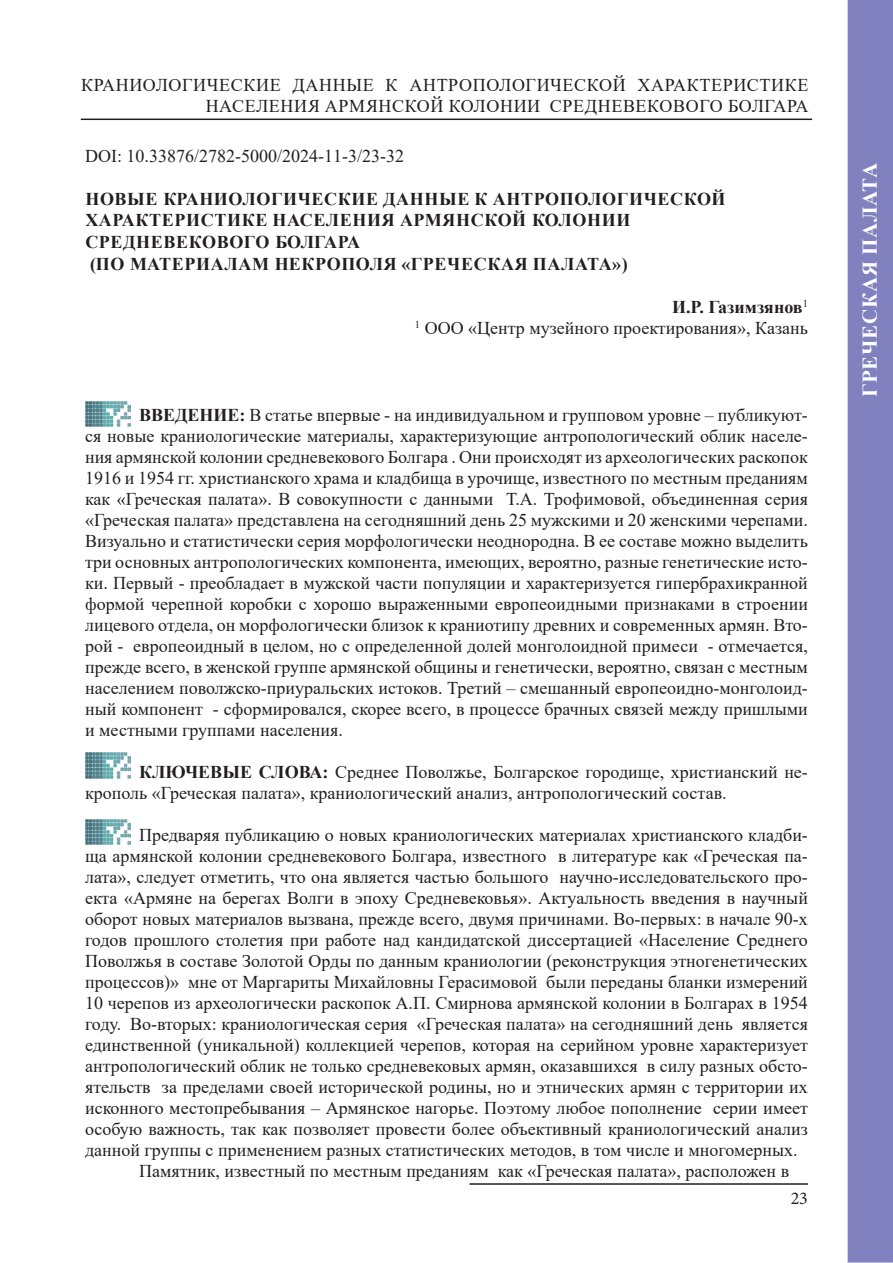
<style>
.page{position:relative;width:893px;height:1263px;background:#fff}
.page>*{position:absolute;margin:0;border:0;box-sizing:border-box;transform-origin:0 0}
.t1{font:700 21px "Times New Roman";letter-spacing:.035em;color:#fff}
.t2{font:18px/21px "Times New Roman";color:#231f20;text-align:right}
.t3{font:700 18px/21.6px "Times New Roman";letter-spacing:.035em;color:#231f20}
.t4{font:18px/21px "Times New Roman";letter-spacing:.035em;color:#231f20;text-align:right}
.t5{font:18px "Minion Pro";color:#231f20}
.s1{font-weight:700}
</style>
<div class="page">
<hr style="left:81px;top:119px;width:731px;height:1px;background:#231f20">
<hr style="left:469px;top:1183px;width:339px;height:2px;background:#231f20">
<div style="left:848px;top:0;width:44px;height:1262px;background:#8081be"></div>
<div style="left:848px;top:0;width:45px;height:1262px;border:2px solid #8081be"></div>
<img style="left:85px;top:401px;width:45px;height:26px">
<img style="left:85px;top:753px;width:45px;height:25px">
<img style="left:85px;top:819px;width:45px;height:26px">
<p class="t4" style="left:81px;top:74px;width:729px">КРАНИОЛОГИЧЕСКИЕ ДАННЫЕ К АНТРОПОЛОГИЧЕСКОЙ ХАРАКТЕРИСТИКЕ<br>НАСЕЛЕНИЯ АРМЯНСКОЙ КОЛОНИИ СРЕДНЕВЕКОВОГО БОЛГАРА</p>
<p class="t2" style="left:85px;top:145px;width:320px">DOI: 10.33876/2782-5000/2024-11-3/23-32</p>
<p class="t3" style="left:85px;top:187px;width:642px">НОВЫЕ КРАНИОЛОГИЧЕСКИЕ ДАННЫЕ К АНТРОПОЛОГИЧЕСКОЙ ХАРАКТЕРИСТИКЕ НАСЕЛЕНИЯ АРМЯНСКОЙ КОЛОНИИ СРЕДНЕВЕКОВОГО БОЛГАРА<br>(ПО МАТЕРИАЛАМ НЕКРОПОЛЯ «ГРЕЧЕСКАЯ ПАЛАТА»)</p>
<p class="t2" style="left:415px;top:295px;width:394px;line-height:21.6px"><span class="s1">И.Р. Газимзянов</span><sup>1<br>1</sup> ООО «Центр музейного проектирования», Казань</p>
<p class="t2" style="left:85px;top:404px;width:724px;text-align:justify;text-indent:54px"><span class="s1">ВВЕДЕНИЕ:</span> В статье впервые - на индивидуальном и групповом уровне – публикуют&shy;ся новые краниологические материалы, характеризующие антропологический облик населе&shy;ния армянской колонии средневекового Болгара . Они происходят из археологических раскопок 1916 и 1954 гг. христианского храма и кладбища в урочище, известного по местным преданиям как «Греческая палата». В совокупности с данными Т.А. Трофимовой, объединенная серия «Греческая палата» представлена на сегодняшний день 25 мужскими и 20 женскими черепами.<br>Визуально и статистически серия морфологически неоднородна. В ее составе можно выделить три основных антропологических компонента, имеющих, вероятно, разные генетические исто&shy;ки. Первый - преобладает в мужской части популяции и характеризуется гипербрахикранной формой черепной коробки с хорошо выраженными европеоидными признаками в строении лицевого отдела, он морфологически близок к краниотипу древних и современных армян. Вто&shy;рой - европеоидный в целом, но с определенной долей монголоидной примеси - отмечается, прежде всего, в женской группе армянской общины и генетически, вероятно, связан с местным населением поволжско-приуральских истоков. Третий – смешанный европеоидно-монголоид&shy;ный компонент - сформировался, скорее всего, в процессе брачных связей между пришлыми и местными группами населения.</p>
<p class="t2" style="left:85px;top:761px;width:724px;text-align:left;text-indent:54px"><span class="s1">КЛЮЧЕВЫЕ СЛОВА:</span> Среднее Поволжье, Болгарское городище, христианский не&shy;крополь «Греческая палата», краниологический анализ, антропологический состав.</p>
<p class="t2" style="left:139px;top:824px;width:670px">Предваряя публикацию о новых краниологических материалах христианского кладби-</p>
<p class="t2" style="left:85px;top:845px;width:724px">ща армянской колонии средневекового Болгара, известного в литературе как «Греческая па-</p>
<p class="t2" style="left:85px;top:866px;width:724px">лата», следует отметить, что она является частью большого научно-исследовательского про-</p>
<p class="t2" style="left:85px;top:887px;width:724px">екта «Армяне на берегах Волги в эпоху Средневековья». Актуальность введения в научный</p>
<p class="t2" style="left:85px;top:908px;width:724px">оборот новых материалов вызвана, прежде всего, двумя причинами. Во-первых: в начале 90-х</p>
<p class="t2" style="left:85px;top:929px;width:724px">годов прошлого столетия при работе над кандидатской диссертацией «Население Среднего</p>
<p class="t2" style="left:85px;top:950px;width:724px">Поволжья в составе Золотой Орды по данным краниологии (реконструкция этногенетических</p>
<p class="t2" style="left:85px;top:971px;width:724px">процессов)» мне от Маргариты Михайловны Герасимовой были переданы бланки измерений</p>
<p class="t2" style="left:85px;top:992px;width:724px">10 черепов из археологически раскопок А.П. Смирнова армянской колонии в Болгарах в 1954</p>
<p class="t2" style="left:85px;top:1013px;width:724px">году. Во-вторых: краниологическая серия «Греческая палата» на сегодняшний день является</p>
<p class="t2" style="left:85px;top:1034px;width:724px">единственной (уникальной) коллекцией черепов, которая на серийном уровне характеризует</p>
<p class="t2" style="left:85px;top:1055px;width:724px">антропологический облик не только средневековых армян, оказавшихся в силу разных обсто-</p>
<p class="t2" style="left:85px;top:1076px;width:724px">ятельств за пределами своей исторической родины, но и этнических армян с территории их</p>
<p class="t2" style="left:85px;top:1097px;width:724px">исконного местопребывания – Армянское нагорье. Поэтому любое пополнение серии имеет</p>
<p class="t2" style="left:85px;top:1118px;width:724px">особую важность, так как позволяет провести более объективный краниологический анализ</p>
<p class="t2" style="left:85px;top:1139px;width:714px">данной группы с применением разных статистических методов, в том числе и многомерных.</p>
<p class="t2" style="left:139px;top:1160px;width:652px">Памятник, известный по местным преданиям как «Греческая палата», расположен в</p>
<p class="t5" style="left:791px;top:1186px;width:19px">23</p>
<p class="t1" style="left:855px;top:397px;width:236px;rotate:-90deg">ГРЕЧЕСКАЯ ПАЛАТА</p>
</div>
